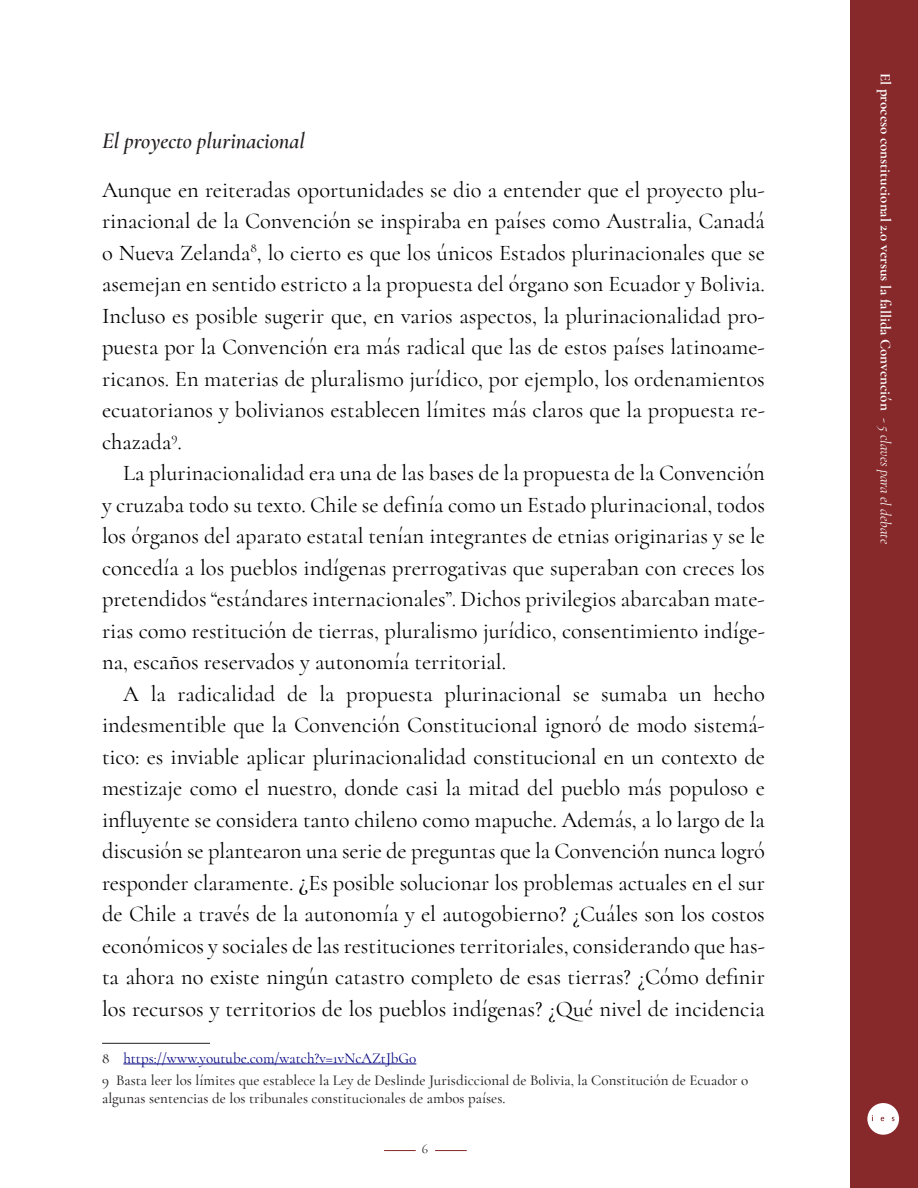
<style>
.page{position:relative;width:918px;height:1188px;background:#fff}
.page>*{position:absolute;margin:0;border:0;box-sizing:border-box;transform-origin:0 0}
.t1{font:22.5px/31.5px "Cormorant";color:#000;text-align:justify}
.t2{font:italic 600 22.5px "Cormorant Garamond";color:#231f20}
.t3{font:500 15px/18px "Cormorant Garamond";color:#231f20}
.t4{font:700 15px "Cormorant";color:#fff}
.t5{font:15px "Cormorant";color:#000080}
.t6{font:13.5px "Cormorant Garamond";color:#231f20}
.s1{font-family:"Times New Roman"}
.s2{font-family:"Cormorant Garamond";font-weight:500;color:#231f20}
.s3{font-weight:400}
.s4{font-weight:400;font-style:italic}
</style>
<div class="page">
<div style="left:850px;top:0;width:68px;height:1188px;background:#87292b"></div>
<div style="left:867px;top:1103px;width:32px;height:32px;background:#fff;border-radius:50%"></div>
<svg style="left:881px;top:1117px;width:3px;height:4px"></svg>
<hr style="left:384px;top:1150px;width:32px;height:1px;background:#87292b">
<hr style="left:435px;top:1150px;width:32px;height:1px;background:#87292b">
<hr style="left:102px;top:1043px;width:108px;height:1px;background:#231f20">
<hr style="left:123px;top:1064px;width:293px;height:1px;background:#000080">
<p class="t2" style="left:102px;top:128px;width:204px">El proyecto plurinacional</p>
<p class="t1" style="left:102px;top:174px;width:664px">Aunque en reiteradas oportunidades se dio a entender que el proyecto plu&shy;rinacional de la Convención se inspiraba en países como Australia, Canadá o Nueva Zelanda<sup>8</sup>, lo cierto es que los únicos Estados plurinacionales que se asemejan en sentido estricto a la propuesta del órgano son Ecuador y Bolivia.<br>Incluso es posible sugerir que, en varios aspectos, la plurinacionalidad pro&shy;puesta por la Convención era más radical que las de estos países latinoame&shy;ricanos. En materias de pluralismo jurídico, por ejemplo, los ordenamientos ecuatorianos y bolivianos establecen límites más claros que la propuesta re&shy;chazada<sup>9</sup>.</p>
<p class="t1" style="left:102px;top:457px;width:664px;text-indent:21px">La plurinacionalidad era una de las bases de la propuesta de la Convención y cruzaba todo su texto. Chile se definía como un Estado plurinacional, todos los órganos del aparato estatal tenían integrantes de etnias originarias y se le concedía a los pueblos indígenas prerrogativas que superaban con creces los pretendidos “estándares internacionales”. Dichos privilegios abarcaban mate&shy;rias como restitución de tierras, pluralismo jurídico, consentimiento indíge&shy;na, escaños reservados y autonomía territorial.</p>
<p class="t1" style="left:102px;top:678px;width:664px;text-indent:21px">A la radicalidad de la propuesta plurinacional se sumaba un hecho indesmentible que la Convención Constitucional ignoró de modo sistemá&shy;tico: es inviable aplicar plurinacionalidad constitucional en un contexto de mestizaje como el nuestro, donde casi la mitad del pueblo más populoso e influyente se considera tanto chileno como mapuche. Además, a lo largo de la discusión se plantearon una serie de preguntas que la Convención nunca logró responder claramente. <span class="s1">¿</span>Es posible solucionar los problemas actuales en el sur de Chile a través de la autonomía y el autogobierno? ¿Cuáles son los costos económicos y sociales de las restituciones territoriales, considerando que has&shy;ta ahora no existe ningún catastro completo de esas tierras? ¿Cómo definir los recursos y territorios de los pueblos indígenas? ¿Qué nivel de incidencia</p>
<p class="t5" style="left:102px;top:1049px;width:316px"><span class="s2">8</span> https://www.youtube.com/watch?v=1vNcAZtJbG0</p>
<p class="t3" style="left:102px;top:1071px;width:648px">9 Basta leer los límites que establece la Ley de Deslinde Jurisdiccional de Bolivia, la Constitución de Ecuador o algunas sentencias de los tribunales constitucionales de ambos países.</p>
<p class="t6" style="left:422px;top:1141px;width:8px">6</p>
<p class="t4" style="left:895px;top:73px;width:472px;rotate:90deg">El proceso constitucional 2.0 versus la fallida Convención <span class="s3">-</span> <span class="s4">5 claves para el debate</span></p>
</div>
